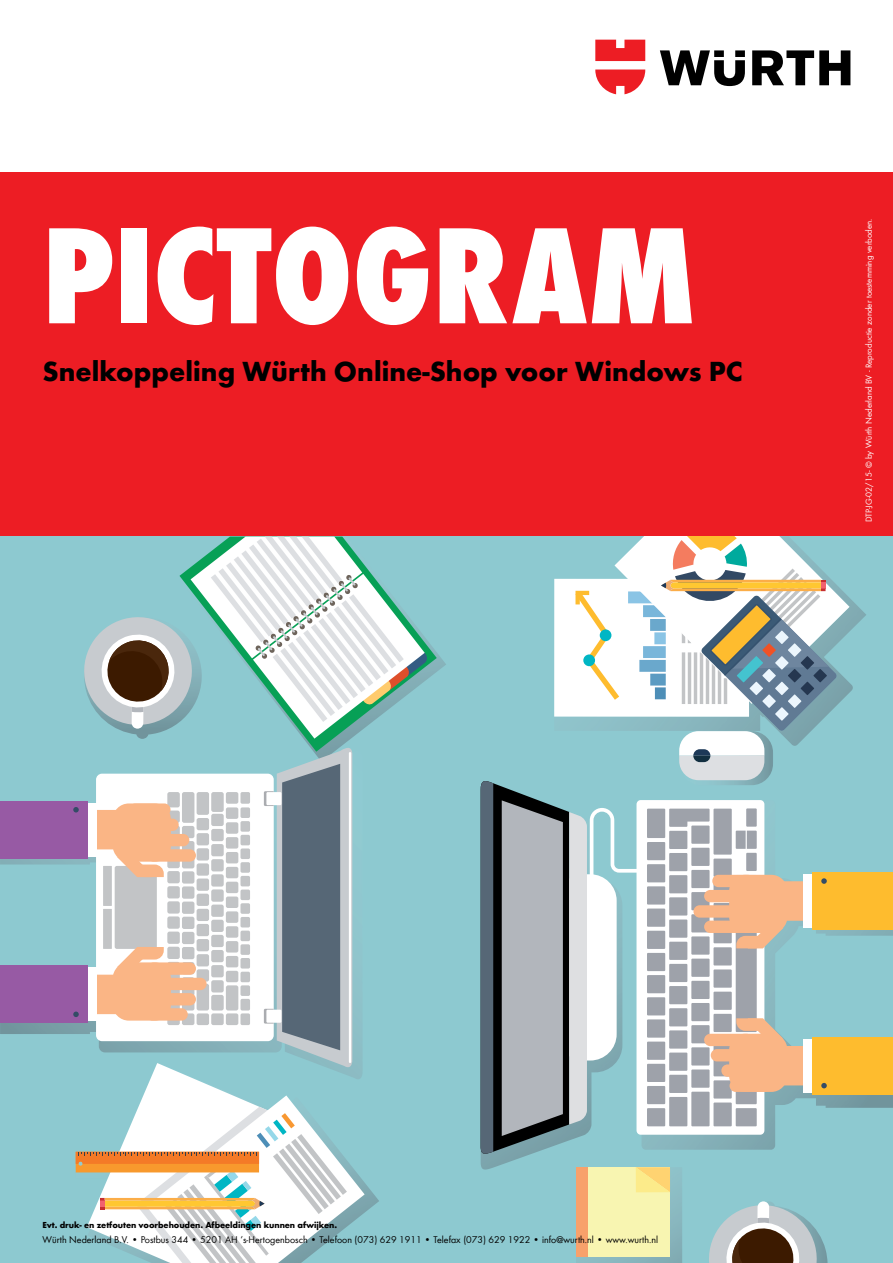
<style>
.page{position:relative;width:893px;height:1263px;background:#fff}
.page>*{position:absolute;margin:0;border:0;box-sizing:border-box;transform-origin:0 0}
.t1{font:142.5px "Wuerth Extra Bold Cond Caps";color:#fff}
.t2{font:700 28.5px "Wuerth";color:#000}
.t3{font:10.2px "Wuerth";color:#000}
.t4{font:9px "Wuerth";color:#fff}
.t5{font:700 9px "Wuerth";letter-spacing:-.01em;color:#000}
</style>
<div class="page">
<div style="left:0;top:536px;width:893px;height:727px;background:#8dc9d0"></div>
<img style="left:0;top:858px;width:70px;height:176px">
<img style="left:849px;top:930px;width:44px;height:178px">
<svg style="left:304px;top:642px;width:133px;height:104px"></svg>
<img style="left:481px;top:1156px;width:44px;height:13px">
<img style="left:822px;top:1240px;width:5px;height:23px">
<img style="left:849px;top:598px;width:17px;height:95px">
<svg style="left:709px;top:1201px;width:113px;height:62px"></svg>
<svg style="left:84px;top:536px;width:344px;height:203px"></svg>
<div style="left:576px;top:1167px;width:94px;height:90px;background:#f8f5b1"></div>
<div style="left:576px;top:1167px;width:11px;height:90px;background:#f8a16b"></div>
<svg style="left:636px;top:1167px;width:34px;height:25px"></svg>
<div style="left:813px;top:872px;width:80px;height:58px;background:#febc2e"></div>
<div style="left:813px;top:1037px;width:80px;height:57px;background:#febc2e"></div>
<div style="left:0;top:965px;width:87px;height:58px;background:#975aa4"></div>
<div style="left:0;top:801px;width:87px;height:57px;background:#975aa4"></div>
<svg style="left:70px;top:746px;width:295px;height:517px"></svg>
<svg style="left:481px;top:536px;width:368px;height:620px"></svg>
<svg style="left:660px;top:50px;width:190px;height:36px"></svg>
<svg style="left:595px;top:40px;width:50px;height:54px"></svg>
<div style="left:0;top:172px;width:893px;height:364px;background:#ed1d24"></div>
<h1 class="t1" style="left:43px;top:175px;width:656px">PICTOGRAM</h1>
<h2 class="t2" style="left:43px;top:350px;width:702px">Snelkoppeling Würth Online-Shop voor Windows PC</h2>
<p class="t4" style="left:863px;top:522px;width:305px;rotate:-90deg">DTP-JG-02/15- © by Würth Nederland BV - Reproductie zonder toestemming verboden.</p>
<p class="t5" style="left:43px;top:1219px;width:296px">Evt. druk- en zetfouten voorbehouden. Afbeeldingen kunnen afwijken.</p>
<p class="t3" style="left:43px;top:1233px;width:617px">Würth Nederland B.V. • Postbus 344 • 5201 AH ‘s-Hertogenbosch • Telefoon (073) 629 1911 • Telefax (073) 629 1922 • info@wurth.nl • www.wurth.nl</p>
</div>
